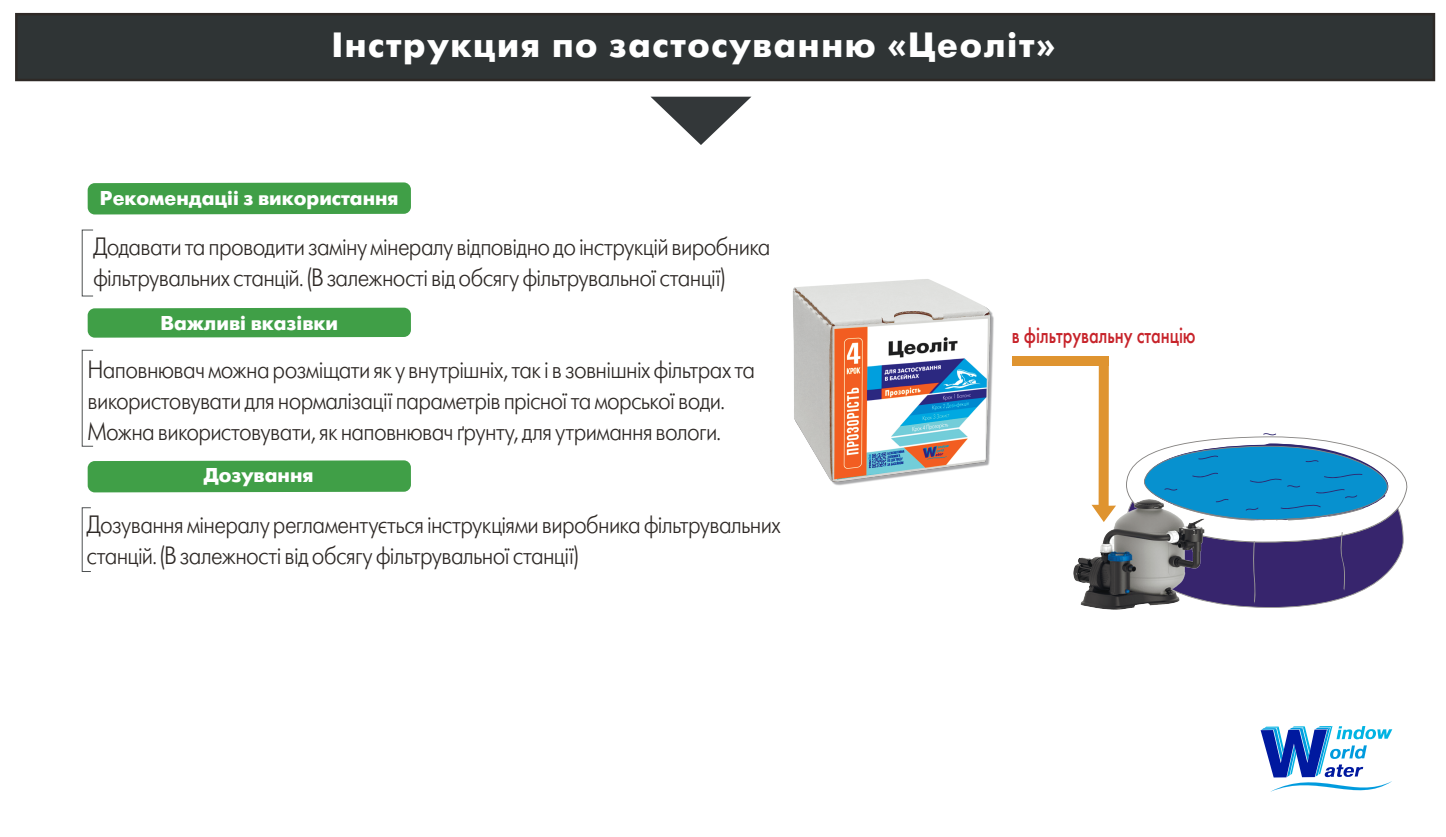
<style>
.page{position:relative;width:1446px;height:837px;background:#fff}
.page>*{position:absolute;margin:0;border:0;box-sizing:border-box;transform-origin:0 0}
.t1{font:700 35px "Futura Futuris C";letter-spacing:.05em;color:#fff}
.t2{font:25px/31px "Futura Futuris Light C";letter-spacing:-.03em;color:#2e2926;scale:.9 1}
.t3{font:22.5px "Futura Futuris C";color:#c7232a;scale:.78 1}
.t4{font:700 20px "Futura Futuris C";color:#fff}
</style>
<div class="page">
<svg style="left:1260px;top:726px;width:132px;height:66px"></svg>
<div style="left:16px;top:14px;width:1418px;height:66px;background:#2f3435"></div>
<div style="left:15px;top:13px;width:1420px;height:68px;border:2px solid #2e2926"></div>
<svg style="left:651px;top:97px;width:100px;height:48px"></svg>
<div style="left:88px;top:182px;width:323px;height:32px;background:#409f47;border-radius:7px"></div>
<div style="left:82px;top:229px;width:12px;height:67px;border:1px solid #4e5152"></div>
<div style="left:88px;top:307px;width:323px;height:30px;background:#409f47;border-radius:7px"></div>
<div style="left:82px;top:349px;width:12px;height:97px;border:1px solid #4e5152"></div>
<div style="left:88px;top:460px;width:323px;height:32px;background:#409f47;border-radius:7px"></div>
<div style="left:82px;top:507px;width:9px;height:64px;border:1px solid #4e5152"></div>
<img style="left:793px;top:279px;width:298px;height:298px">
<svg style="left:1126px;top:433px;width:282px;height:175px"></svg>
<div style="left:1012px;top:356px;width:97px;height:9px;background:#df9430"></div>
<img style="left:1074px;top:499px;width:131px;height:109px">
<svg style="left:1091px;top:365px;width:25px;height:157px"></svg>
<h1 class="t1" style="left:332px;top:25px;width:725px">Інструкция по застосуванню «Цеолiт»</h1>
<p class="t4" style="left:100px;top:187px;width:300px">Рекомендаціі з використання</p>
<p class="t2" style="left:93px;top:232px;width:754px">Додавати та проводити заміну мінералу відповідно до інструкцій виробника фільтрувальних станцій. (В залежності від обсягу фільтрувальної станції)</p>
<p class="t4" style="left:160px;top:311px;width:179px">Важливі вказівки</p>
<p class="t2" style="left:88px;top:354px;width:743px">Наповнювач можна розміщати як у внутрішніх, так і в зовнішніх фільтрах та використовувати для нормалізації параметрів прісної та морської води.<br>Можна використовувати, як наповнювач ґрунту, для утримання вологи.</p>
<p class="t4" style="left:204px;top:464px;width:111px">Дозування</p>
<p class="t2" style="left:87px;top:509px;width:773px">Дозування мінералу регламентується інструкціями виробника фільтрувальних станцій. (В залежності від обсягу фільтрувальної станції)</p>
<p class="t3" style="left:1012px;top:321px;width:237px">в фiльтрувальну станцiю</p>
</div>
